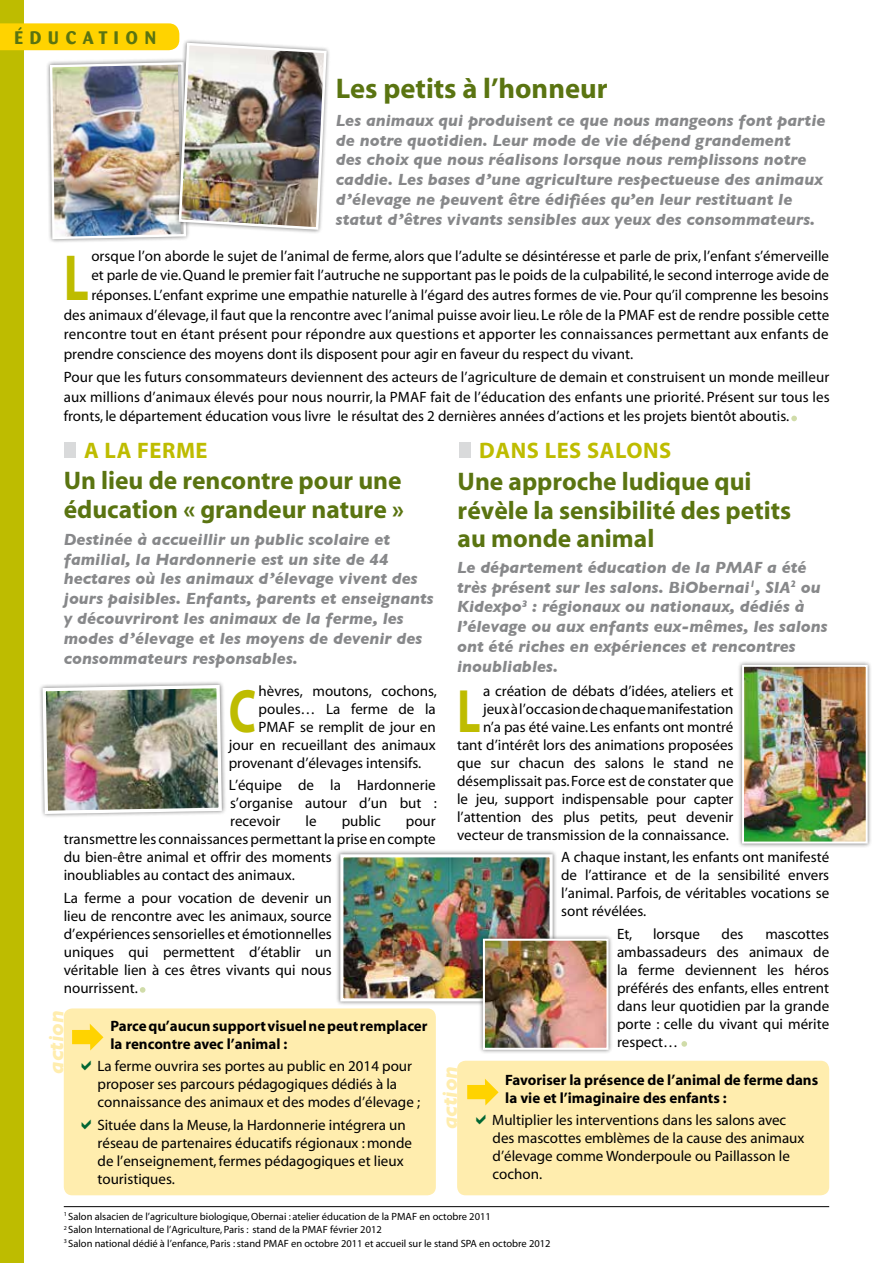
<style>
.page{position:relative;width:893px;height:1263px;background:#fff}
.page>*{position:absolute;margin:0;border:0;box-sizing:border-box;transform-origin:0 0}
.t1{font:700 65.55px "Myriad";color:#bebc00;scale:.75 1}
.t2{font:700 61.5px "Myriad";color:#bebc00;scale:.75 1}
.t3{font:700 28.5px "Myriad";color:#5a7411}
.t4{font:700 25.5px/28.5px "Myriad";color:#5a7411}
.t5{font:700 22.5px "Myriad";letter-spacing:.025em;color:#bebc00}
.t6{font:italic 700 21px "Gill Sans";color:#ffedae}
.t7{font:700 18px "Barmeno";letter-spacing:.375em;color:#5a7411}
.t8{font:italic 700 16.5px/19.8px "Gill Sans";color:#87888a}
.t9{font:15px/18px "Myriad";color:#000;text-align:justify}
.t10{font:700 15px/18px "Myriad";color:#000}
.t11{font:10.5px/13.5px "Myriad";color:#000}
</style>
<div class="page">
<div style="left:0;top:0;width:24px;height:1263px;background:#bebc00"></div>
<div style="left:457px;top:1061px;width:372px;height:134px;background:#ffedae;border-radius:9px"></div>
<svg style="left:681px;top:1041px;width:6px;height:6px"></svg>
<svg style="left:140px;top:987px;width:5px;height:6px"></svg>
<div style="left:64px;top:1008px;width:372px;height:187px;background:#ffedae;border-radius:9px"></div>
<hr style="left:64px;top:1206px;width:765px;height:1px;background:#000">
<div style="left:46px;top:57px;width:144px;height:187px;background:#000;opacity:.5"></div>
<img style="left:0;top:23px;width:329px;height:217px">
<div style="left:64px;top:442px;width:12px;height:15px;background:#d9dadb"></div>
<svg style="left:72px;top:1024px;width:31px;height:26px"></svg>
<div style="left:38px;top:680px;width:188px;height:138px;background:#000;opacity:.5"></div>
<img style="left:41px;top:683px;width:183px;height:133px">
<div style="left:459px;top:442px;width:12px;height:15px;background:#d9dadb"></div>
<div style="left:737px;top:660px;width:135px;height:188px;background:#000;opacity:.5"></div>
<img style="left:745px;top:668px;width:120px;height:172px">
<div style="left:742px;top:665px;width:126px;height:178px;border:2px solid #fff"></div>
<div style="left:336px;top:850px;width:221px;height:156px;background:#000;opacity:.5"></div>
<img style="left:344px;top:858px;width:205px;height:139px">
<div style="left:340px;top:854px;width:213px;height:147px;border:3px solid #fff"></div>
<div style="left:478px;top:934px;width:135px;height:120px;background:#000;opacity:.5"></div>
<img style="left:486px;top:942px;width:120px;height:105px">
<div style="left:483px;top:939px;width:126px;height:111px;border:2px solid #fff"></div>
<svg style="left:467px;top:1079px;width:32px;height:26px"></svg>
<p class="t7" style="left:15px;top:27px;width:141px">ÉDUCATION</p>
<h3 class="t3" style="left:336px;top:73px;width:273px">Les petits à l’honneur</h3>
<p class="t8" style="left:336px;top:110px;width:491px">Les animaux qui produisent ce que nous mangeons font partie de notre quotidien. Leur mode de vie dépend grandement<br>des choix que nous réalisons lorsque nous remplissons notre caddie. Les bases d’une agriculture respectueuse des animaux d’élevage ne peuvent être édifiées qu’en leur restituant le statut d’êtres vivants sensibles aux yeux des consommateurs.</p>
<h1 class="t1" style="left:64px;top:244px;width:29px">L</h1>
<p class="t9" style="left:91px;top:248px;width:739px">orsque l’on aborde le sujet de l’animal de ferme, alors que l’adulte se désintéresse et parle de prix, l’enfant s’émerveille</p>
<p class="t9" style="left:91px;top:267px;width:739px">et parle de vie. Quand le premier fait l’autruche ne supportant pas le poids de la culpabilité, le second interroge avide de</p>
<p class="t9" style="left:91px;top:287px;width:739px">réponses. L’enfant exprime une empathie naturelle à l’égard des autres formes de vie. Pour qu’il comprenne les besoins</p>
<p class="t9" style="left:64px;top:306px;width:767px">des animaux d’élevage, il faut que la rencontre avec l’animal puisse avoir lieu. Le rôle de la PMAF est de rendre possible cette</p>
<p class="t9" style="left:64px;top:326px;width:766px">rencontre tout en étant présent pour répondre aux questions et apporter les connaissances permettant aux enfants de</p>
<p class="t9" style="left:64px;top:345px;width:571px">prendre conscience des moyens dont ils disposent pour agir en faveur du respect du vivant.</p>
<p class="t9" style="left:64px;top:368px;width:767px;line-height:19.5px">Pour que les futurs consommateurs deviennent des acteurs de l’agriculture de demain et construisent un monde meilleur aux millions d’animaux élevés pour nous nourrir, la PMAF fait de l’éducation des enfants une priorité. Présent sur tous les fronts, le département éducation vous livre le résultat des 2 dernières années d’actions et les projets bientôt aboutis.</p>
<h3 class="t5" style="left:84px;top:439px;width:125px">ALA FERME</h3>
<h3 class="t5" style="left:479px;top:439px;width:194px">dans les salons</h3>
<h3 class="t4" style="left:64px;top:467px;width:342px">Un lieu de rencontre pour une éducation « grandeur nature »</h3>
<p class="t8" style="left:64px;top:529px;width:371px">Destinée à accueillir un public scolaire et familial, la Hardonnerie est un site de 44 hectares où les animaux d’élevage vivent des jours paisibles. Enfants, parents et enseignants y découvriront les animaux de la ferme, les modes d’élevage et les moyens de devenir des consommateurs responsables.</p>
<h3 class="t4" style="left:458px;top:468px;width:335px">Une approche ludique qui révèle la sensibilité des petits au monde animal</h3>
<p class="t8" style="left:457px;top:557px;width:372px">Le département éducation de la PMAF a été très présent sur les salons. BiObernai<sup>1</sup>, SIA<sup>2</sup> ou Kidexpo<sup>3</sup> : régionaux ou nationaux, dédiés à l’élevage ou aux enfants eux-mêmes, les salons ont été riches en expériences et rencontres inoubliables.</p>
<h2 class="t2" style="left:229px;top:680px;width:34px">C</h2>
<p class="t9" style="left:259px;top:683px;width:180px">hèvres, moutons, cochons,</p>
<h2 class="t2" style="left:457px;top:680px;width:27px">L</h2>
<p class="t9" style="left:483px;top:683px;width:252px">a création de débats d’idées, ateliers et</p>
<p class="t9" style="left:259px;top:701px;width:179px">poules… La ferme de la</p>
<p class="t9" style="left:259px;top:719px;width:179px">PMAF se remplit de jour en</p>
<p class="t9" style="left:229px;top:737px;width:209px">jour en recueillant des animaux</p>
<p class="t9" style="left:229px;top:755px;width:194px">provenant d’élevages intensifs.</p>
<p class="t9" style="left:229px;top:777px;width:210px">L’équipe de la Hardonnerie s’organise autour d’un but : recevoir</p>
<p class="t9" style="left:483px;top:701px;width:252px">jeux à l’occasion de chaque manifestation</p>
<p class="t9" style="left:483px;top:719px;width:252px">n’a pas été vaine. Les enfants ont montré</p>
<p class="t9" style="left:457px;top:737px;width:278px">tant d’intérêt lors des animations proposées</p>
<p class="t9" style="left:457px;top:755px;width:278px">que sur chacun des salons le stand ne</p>
<p class="t9" style="left:457px;top:773px;width:278px">désemplissait pas. Force est de constater que</p>
<p class="t9" style="left:457px;top:791px;width:278px">le jeu, support indispensable pour capter</p>
<p class="t9" style="left:457px;top:809px;width:278px">l’attention des plus petits, peut devenir</p>
<p class="t9" style="left:457px;top:827px;width:273px">vecteur de transmission de la connaissance.</p>
<p class="t9" style="left:561px;top:849px;width:270px">A chaque instant, les enfants ont manifesté de l’attirance et de la sensibilité envers l’animal. Parfois, de véritables vocations se sont révélées.</p>
<p class="t9" style="left:617px;top:925px;width:17px">Et,</p>
<p class="t9" style="left:653px;top:925px;width:48px">lorsque</p>
<p class="t9" style="left:722px;top:925px;width:23px">des</p>
<p class="t9" style="left:306px;top:813px;width:13px">le</p>
<p class="t9" style="left:342px;top:813px;width:41px">public</p>
<p class="t9" style="left:64px;top:813px;width:374px;text-align:left;text-indent:342px">pour transmettre les connaissances permettant la prise en compte du bien-être animal et offrir des moments<br>inoubliables au contact des animaux.</p>
<p class="t9" style="left:64px;top:889px;width:270px">La ferme a pour vocation de devenir un lieu de rencontre avec les animaux, source d’expériences sensorielles et émotionnelles uniques qui permettent d’établir un véritable lien à ces êtres vivants qui nous nourrissent.</p>
<p class="t9" style="left:617px;top:925px;width:214px;text-indent:148px">mascottes ambassadeurs des animaux de la ferme deviennent les héros préférés des enfants, elles entrent dans leur quotidien par la grande porte : celle du vivant qui mérite respect…</p>
<h3 class="t6" style="left:44px;top:1074px;width:65px;rotate:-90deg">action</h3>
<p class="t10" style="left:110px;top:1017px;width:319px">Parce qu’aucun support visuel ne peut remplacer la rencontre avec l’animal :</p>
<p class="t9" style="left:97px;top:1058px;width:324px;text-align:left">La ferme ouvrira ses portes au public en 2014 pour proposer ses parcours pédagogiques dédiés à la connaissance des animaux et des modes d’élevage ;</p>
<p class="t9" style="left:97px;top:1116px;width:316px;text-align:left">Située dans la Meuse, la Hardonnerie intégrera un réseau de partenaires éducatifs régionaux : monde de l’enseignement, fermes pédagogiques et lieux touristiques.</p>
<p class="t11" style="left:64px;top:1210px;width:488px"><sup>1</sup> Salon alsacien de l’agriculture biologique, Obernai : atelier éducation de la PMAF en octobre 2011<br><sup>2</sup> Salon International de l’Agriculture, Paris : stand de la PMAF février 2012<br><sup>3</sup> Salon national dédié à l’enfance, Paris : stand PMAF en octobre 2011 et accueil sur le stand SPA en octobre 2012</p>
<h3 class="t6" style="left:438px;top:1129px;width:65px;rotate:-90deg">action</h3>
<p class="t10" style="left:505px;top:1071px;width:314px">Favoriser la présence de l’animal de ferme dans la vie et l’imaginaire des enfants :</p>
<p class="t9" style="left:492px;top:1112px;width:314px;text-align:left">Multiplier les interventions dans les salons avec des mascottes emblèmes de la cause des animaux d’élevage comme Wonderpoule ou Paillasson le cochon.</p>
</div>
